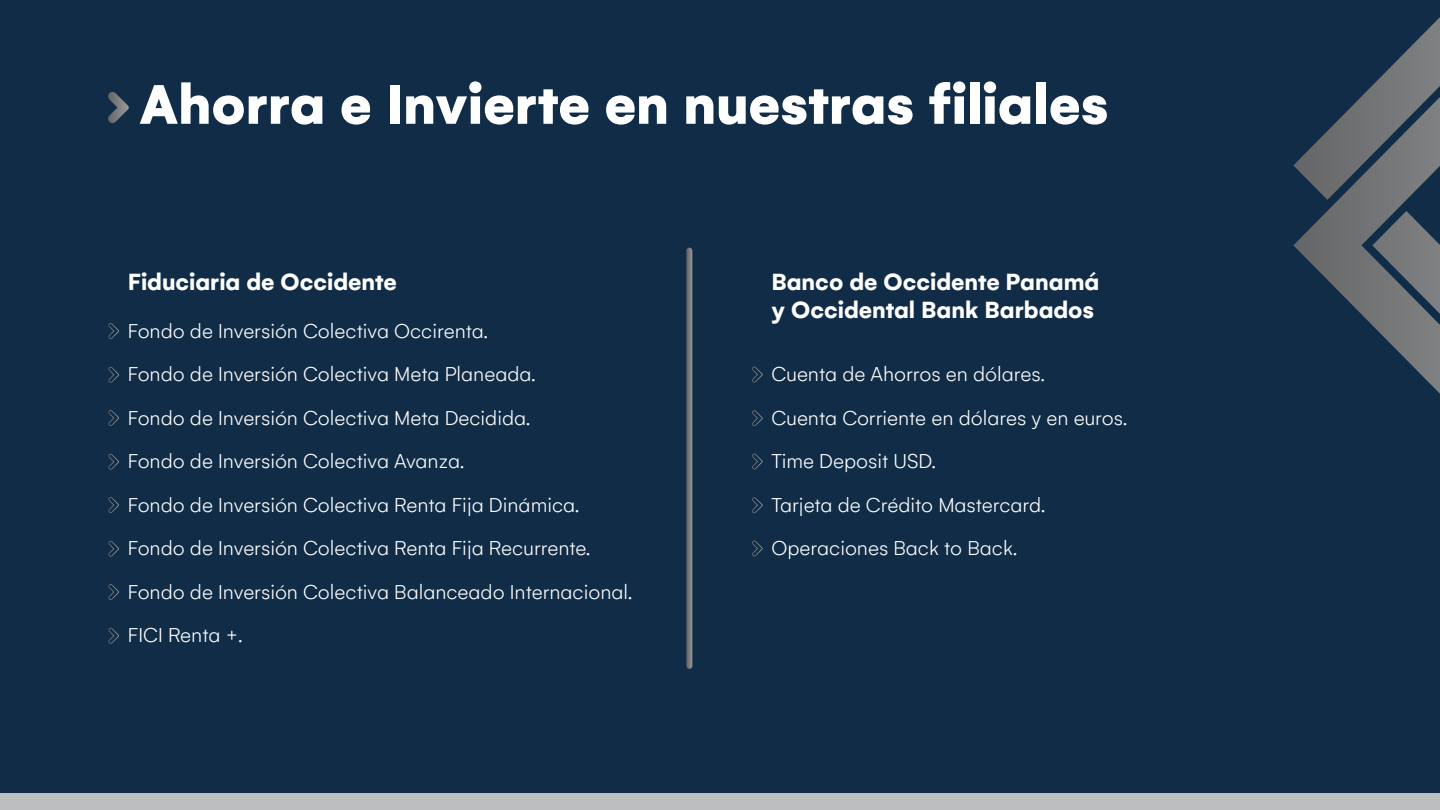
<style>
.page{position:relative;width:1440px;height:810px;background:#fff}
.page>*{position:absolute;margin:0;border:0;box-sizing:border-box;transform-origin:0 0}
.t1{font:900 60.3px "Gelion";color:#fff}
.t2{font:700 25.35px/27.8px "Gelion";color:#fff}
.t3{font:300 21.75px/43.5px "Gelion";color:#fff}
</style>
<div class="page">
<div style="left:0;top:0;width:1440px;height:808px;background:#102c47"></div>
<svg style="left:686px;top:250px;width:6px;height:416px;background:#727478"></svg>
<svg style="left:108px;top:323px;width:11px;height:16px"></svg>
<svg style="left:108px;top:367px;width:11px;height:16px"></svg>
<svg style="left:108px;top:410px;width:11px;height:16px"></svg>
<svg style="left:108px;top:454px;width:11px;height:16px"></svg>
<svg style="left:108px;top:497px;width:11px;height:16px"></svg>
<svg style="left:108px;top:541px;width:11px;height:16px"></svg>
<svg style="left:108px;top:584px;width:11px;height:16px"></svg>
<svg style="left:108px;top:628px;width:11px;height:16px"></svg>
<svg style="left:752px;top:366px;width:11px;height:17px"></svg>
<svg style="left:752px;top:410px;width:11px;height:17px"></svg>
<svg style="left:752px;top:453px;width:11px;height:17px"></svg>
<svg style="left:752px;top:497px;width:11px;height:17px"></svg>
<svg style="left:752px;top:540px;width:11px;height:17px"></svg>
<div style="left:0;top:793px;width:1440px;height:17px;background:#bcbec0"></div>
<svg style="left:1293px;top:17px;width:147px;height:377px"></svg>
<svg style="left:108px;top:92px;width:21px;height:31px"></svg>
<h1 class="t1" style="left:139px;top:65px;width:971px">Ahorra e Invierte en nuestras filiales</h1>
<p class="t2" style="left:128px;top:268px;width:270px">Fiduciaria de Occidente</p>
<p class="t3" style="left:128px;top:309px;width:506px">Fondo de Inversión Colectiva Occirenta.<br>Fondo de Inversión Colectiva Meta Planeada.<br>Fondo de Inversión Colectiva Meta Decidida.<br>Fondo de Inversión Colectiva Avanza.<br>Fondo de Inversión Colectiva Renta Fija Dinámica.<br>Fondo de Inversión Colectiva Renta Fija Recurrente.<br>Fondo de Inversión Colectiva Balanceado Internacional.<br>FICI Renta +.</p>
<p class="t2" style="left:771px;top:268px;width:329px">Banco de Occidente Panamá y Occidental Bank Barbados</p>
<p class="t3" style="left:771px;top:352px;width:357px">Cuenta de Ahorros en dólares.<br>Cuenta Corriente en dólares y en euros.<br>Time Deposit USD.<br>Tarjeta de Crédito Mastercard.<br>Operaciones Back to Back.</p>
</div>
